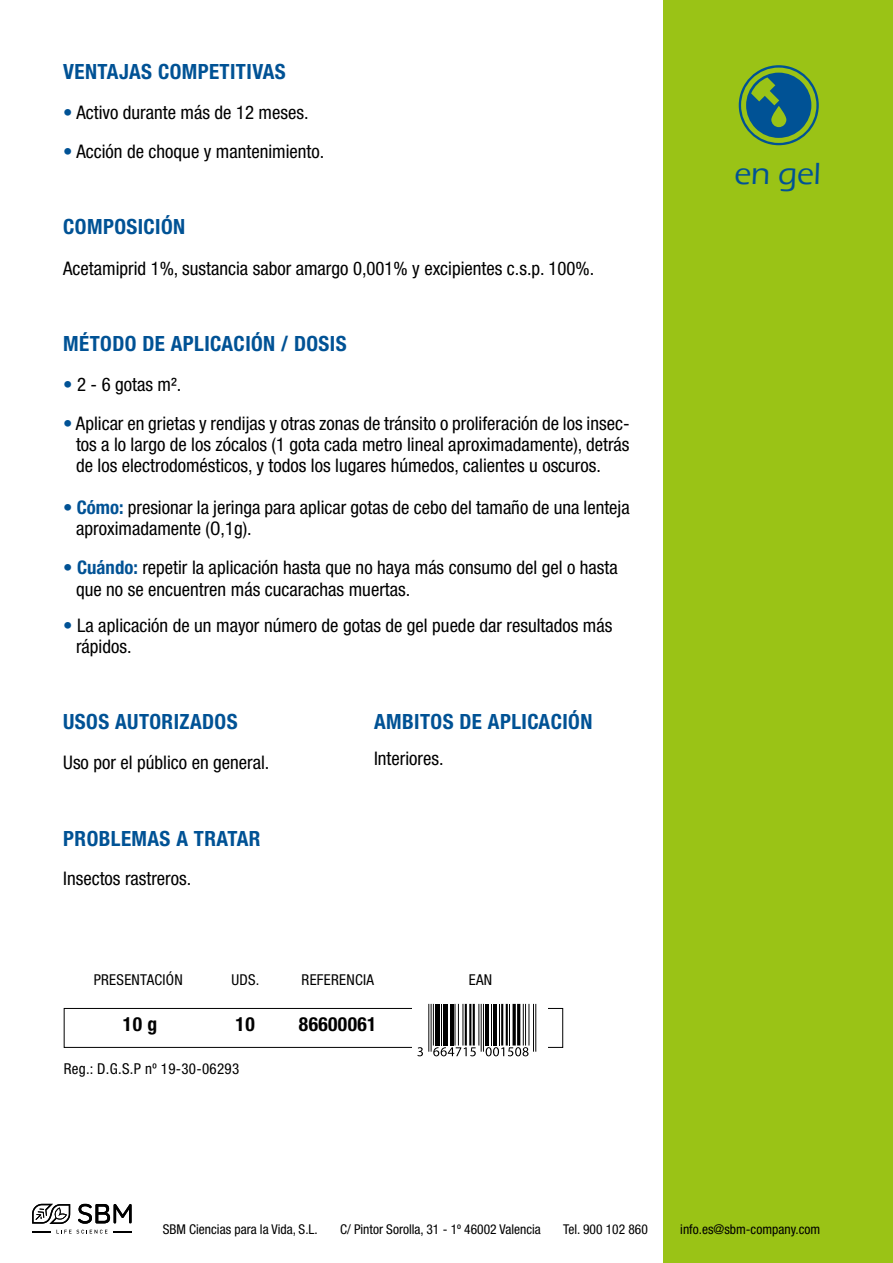
<style>
.page{position:relative;width:893px;height:1263px;background:#fff}
.page>*{position:absolute;margin:0;border:0;box-sizing:border-box;transform-origin:0 0}
.t1{font:500 31.5px "Eras ITC";color:#005295}
.t2{font:700 condensed 21px "Helvetica Neue LT Pro";letter-spacing:.02em;color:#005295}
.t3{font:700 condensed 19.5px "Helvetica Neue LT Pro";letter-spacing:.02em;color:#000}
.t4{font:condensed 18.75px/21px "Helvetica Neue";color:#000}
.t5{font:condensed 15px "Helvetica Neue LT Pro";letter-spacing:.02em;color:#000}
.t6{font:condensed 13.5px "Helvetica Neue";color:#000}
.t7{font:condensed 13.5px "Helvetica Neue LT Pro";color:#000}
.s1{color:#005295}
.s2{font-weight:700;color:#005295}
</style>
<div class="page">
<div style="left:664px;top:0;width:229px;height:1263px;background:#9ac316"></div>
<div style="left:64px;top:1008px;width:499px;height:40px;border:1px solid #000"></div>
<svg style="left:78px;top:1204px;width:54px;height:20px"></svg>
<svg style="left:32px;top:1204px;width:38px;height:20px"></svg>
<svg style="left:57px;top:1230px;width:50px;height:3px"></svg>
<svg style="left:32px;top:1231px;width:19px;height:1px"></svg>
<svg style="left:113px;top:1231px;width:19px;height:2px"></svg>
<svg style="left:739px;top:65px;width:80px;height:80px"></svg>
<svg style="left:413px;top:1004px;width:135px;height:53px"></svg>
<hr style="left:431px;top:1004px;width:1px;height:48px;background:#000">
<hr style="left:428px;top:1004px;width:1px;height:48px;background:#000">
<hr style="left:433px;top:1004px;width:1px;height:41px;background:#000">
<div style="left:435px;top:1004px;width:5px;height:41px;background:#000"></div>
<hr style="left:441px;top:1004px;width:1px;height:41px;background:#000">
<hr style="left:443px;top:1004px;width:4px;height:41px;background:#000">
<hr style="left:450px;top:1004px;width:3px;height:41px;background:#000">
<hr style="left:462px;top:1004px;width:1px;height:41px;background:#000">
<hr style="left:458px;top:1004px;width:1px;height:41px;background:#000">
<hr style="left:454px;top:1004px;width:1px;height:41px;background:#000">
<hr style="left:473px;top:1004px;width:2px;height:41px;background:#000">
<hr style="left:469px;top:1004px;width:2px;height:41px;background:#000">
<hr style="left:465px;top:1004px;width:2px;height:41px;background:#000">
<hr style="left:483px;top:1004px;width:1px;height:48px;background:#000">
<hr style="left:481px;top:1004px;width:1px;height:48px;background:#000">
<hr style="left:478px;top:1004px;width:1px;height:41px;background:#000">
<hr style="left:485px;top:1004px;width:3px;height:41px;background:#000">
<hr style="left:491px;top:1004px;width:1px;height:41px;background:#000">
<hr style="left:493px;top:1004px;width:3px;height:41px;background:#000">
<hr style="left:499px;top:1004px;width:1px;height:41px;background:#000">
<hr style="left:506px;top:1004px;width:2px;height:41px;background:#000">
<hr style="left:501px;top:1004px;width:2px;height:41px;background:#000">
<hr style="left:509px;top:1004px;width:1px;height:41px;background:#000">
<hr style="left:517px;top:1004px;width:3px;height:41px;background:#000">
<hr style="left:513px;top:1004px;width:3px;height:41px;background:#000">
<hr style="left:535px;top:1004px;width:1px;height:48px;background:#000">
<hr style="left:533px;top:1004px;width:1px;height:48px;background:#000">
<hr style="left:528px;top:1004px;width:1px;height:41px;background:#000">
<hr style="left:525px;top:1004px;width:1px;height:41px;background:#000">
<hr style="left:523px;top:1004px;width:1px;height:41px;background:#000">
<svg style="left:417px;top:1047px;width:6px;height:9px"></svg>
<svg style="left:433px;top:1047px;width:43px;height:9px"></svg>
<svg style="left:486px;top:1047px;width:42px;height:9px"></svg>
<p class="t2" style="left:63px;top:59px;width:224px">VENTAJAS COMPETITIVAS</p>
<p class="t4" style="left:63px;top:102px;width:247px"><span class="s1">•</span> Activo durante más de 12 meses.</p>
<p class="t4" style="left:63px;top:141px;width:262px"><span class="s1">•</span> Acción de choque y mantenimiento.</p>
<p class="t2" style="left:63px;top:214px;width:124px">COMPOSICIÓN</p>
<p class="t4" style="left:63px;top:258px;width:532px">Acetamiprid 1%, sustancia sabor amargo 0,001% y excipientes c.s.p. 100%.</p>
<p class="t2" style="left:63px;top:331px;width:285px">MÉTODO DE APLICACIÓN / DOSIS</p>
<p class="t4" style="left:63px;top:374px;width:120px"><span class="s1">•</span> 2 - 6 gotas m².</p>
<p class="t4" style="left:76px;top:413px;width:555px;text-align:justify;text-indent:-13px"><span class="s1">•</span> Aplicar en grietas y rendijas y otras zonas de tránsito o proliferación de los insec&shy;tos a lo largo de los zócalos (1 gota cada metro lineal aproximadamente), detrás de los electrodomésticos, y todos los lugares húmedos, calientes u oscuros.</p>
<p class="t4" style="left:76px;top:497px;width:555px;text-indent:-13px"><span class="s1">•</span> <span class="s2">Cómo:</span> presionar la jeringa para aplicar gotas de cebo del tamaño de una lenteja aproximadamente (O,1g).</p>
<p class="t4" style="left:76px;top:557px;width:543px;text-indent:-13px"><span class="s1">•</span> <span class="s2">Cuándo:</span> repetir la aplicación hasta que no haya más consumo del gel o hasta que no se encuentren más cucarachas muertas.</p>
<p class="t4" style="left:76px;top:614px;width:538px;text-indent:-13px"><span class="s1">•</span> La aplicación de un mayor número de gotas de gel puede dar resultados más rápidos.</p>
<p class="t2" style="left:63px;top:708px;width:176px">USOS AUTORIZADOS</p>
<p class="t4" style="left:63px;top:752px;width:208px">Uso por el público en general.</p>
<p class="t2" style="left:63px;top:826px;width:199px">PROBLEMAS A TRATAR</p>
<p class="t4" style="left:63px;top:867px;width:130px">Insectos rastreros.</p>
<p class="t2" style="left:374px;top:708px;width:220px">AMBITOS DE APLICACIÓN</p>
<p class="t4" style="left:374px;top:747px;width:71px">Interiores.</p>
<p class="t5" style="left:94px;top:970px;width:91px">PRESENTACIÓN</p>
<p class="t3" style="left:123px;top:1012px;width:36px">10 g</p>
<p class="t3" style="left:236px;top:1012px;width:21px">10</p>
<p class="t3" style="left:299px;top:1012px;width:79px">86600061</p>
<p class="t5" style="left:231px;top:970px;width:30px">UDS.</p>
<p class="t5" style="left:302px;top:970px;width:74px">REFERENCIA</p>
<p class="t5" style="left:469px;top:970px;width:25px">EAN</p>
<p class="t5" style="left:64px;top:1059px;width:177px">Reg.: D.G.S.P nº 19-30-06293</p>
<h1 class="t1" style="left:734px;top:156px;width:88px">en gel</h1>
<p class="t7" style="left:163px;top:1221px;width:157px">SBM Ciencias para la Vida, S.L.</p>
<p class="t6" style="left:340px;top:1221px;width:202px">C/ Pintor Sorolla, 31 - 1º 46002 Valencia</p>
<p class="t6" style="left:563px;top:1221px;width:86px">Tel. 900 102 860</p>
<p class="t6" style="left:680px;top:1221px;width:141px">info.es@sbm-company.com</p>
</div>
